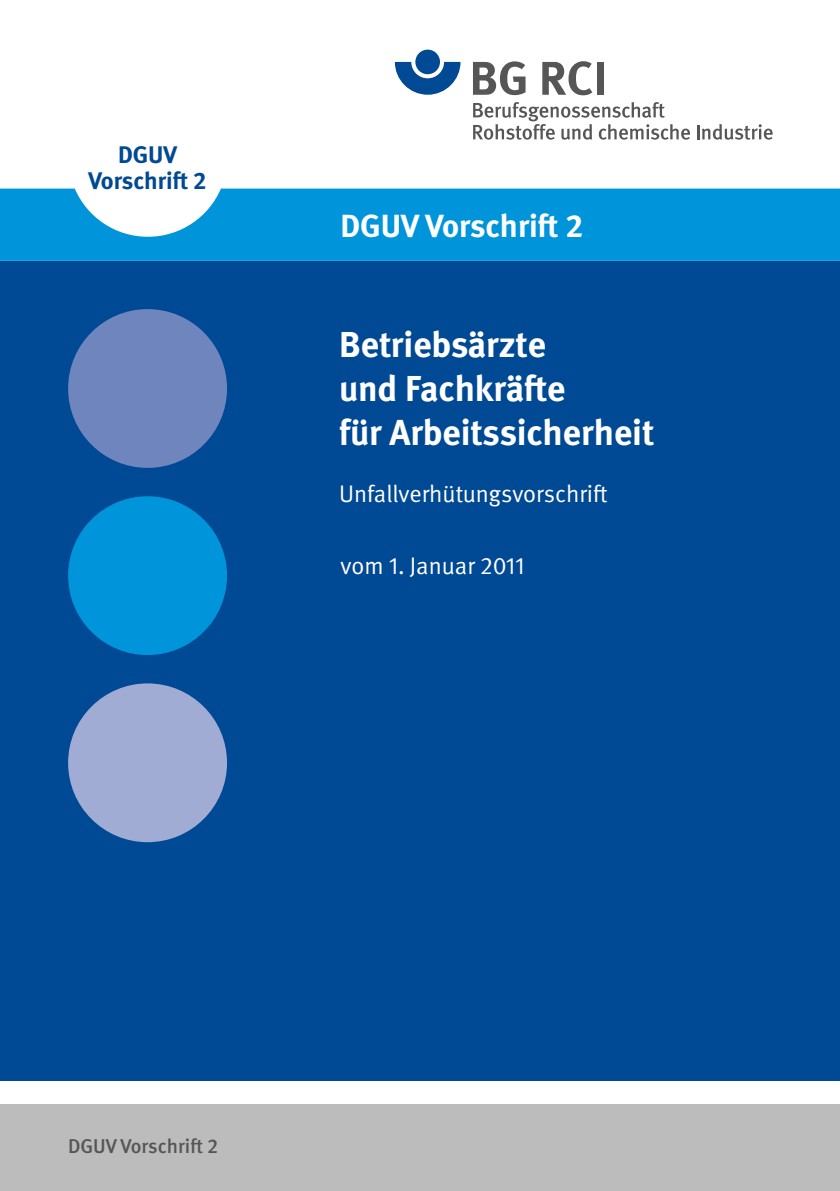
<style>
.page{position:relative;width:840px;height:1191px;background:#fff}
.page>*{position:absolute;margin:0;border:0;box-sizing:border-box;transform-origin:0 0}
.t1{font:700 36px/44px "DGUV Meta";color:#fff}
.t2{font:700 32px "DGUV Meta";color:#fff}
.t3{font:24px "DGUV Meta";color:#fff}
.t4{font:700 24px/26px "DGUV Meta";color:#004994;text-align:center}
.t5{font:500 20px "DGUV Meta";color:#565656}
</style>
<div class="page">
<div style="left:0;top:261px;width:839px;height:819px;background:#004994"></div>
<div style="left:0;top:1104px;width:839px;height:87px;background:#bcbcbd"></div>
<svg style="left:0;top:189px;width:839px;height:72px;background:#159ede"></svg>
<div style="left:68px;top:309px;width:159px;height:159px;background:#6f85bd;border-radius:50%"></div>
<div style="left:68px;top:496px;width:159px;height:159px;background:#0095db;border-radius:50%"></div>
<div style="left:68px;top:683px;width:159px;height:159px;background:#a1acd4;border-radius:50%"></div>
<svg style="left:394px;top:62px;width:66px;height:33px"></svg>
<div style="left:415px;top:50px;width:25px;height:24px;background:#004994;border-radius:50%"></div>
<svg style="left:473px;top:61px;width:52px;height:34px"></svg>
<svg style="left:542px;top:61px;width:50px;height:34px"></svg>
<div style="left:596px;top:62px;width:7px;height:33px;background:#565656"></div>
<svg style="left:473px;top:102px;width:216px;height:38px"></svg>
<svg style="left:697px;top:124px;width:75px;height:16px"></svg>
<p class="t4" style="left:88px;top:143px;width:120px">DGUV<br>Vorschrift 2</p>
<p class="t2" style="left:340px;top:213px;width:244px">DGUV Vorschrift 2</p>
<p class="t1" style="left:339px;top:325px;width:316px">Betriebsärzte<br>und Fach kräfte<br>für Arbeitssicherheit</p>
<p class="t3" style="left:339px;top:484px;width:270px">Unfallverhütungsvorschrift</p>
<p class="t3" style="left:340px;top:556px;width:185px">vom 1. Januar 2011</p>
<p class="t5" style="left:68px;top:1138px;width:151px">DGUV Vorschrift 2</p>
</div>
